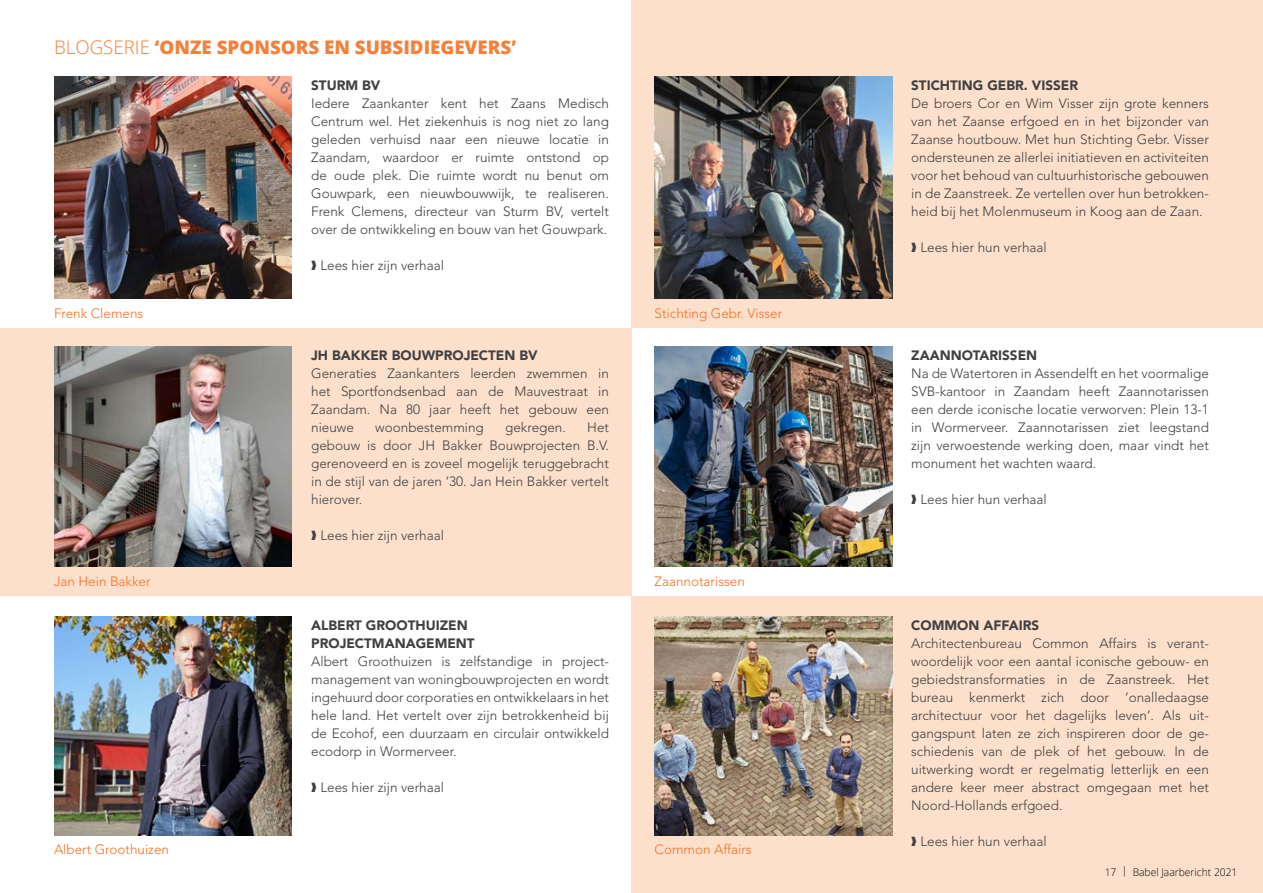
<style>
.page{position:relative;width:1263px;height:893px;background:#fff}
.page>*{position:absolute;margin:0;border:0;box-sizing:border-box;transform-origin:0 0}
.t1{font:800 18.75px "Open Sans";color:#f5803a}
.t2{font:300 13.5px/18px "Avenir";color:#414042;text-align:justify}
.t3{font:900 13.5px/18px "Avenir";color:#414042}
.t4{font:300 13.5px "Avenir";color:#f47224}
.t5{font:300 10.5px "Open Sans";color:#000}
.s1{font-weight:300}
</style>
<div class="page">
<div style="left:631px;top:596px;width:632px;height:297px;background:#fde0cc"></div>
<div style="left:0;top:328px;width:631px;height:268px;background:#fde0cc"></div>
<div style="left:631px;top:0;width:632px;height:327px;background:#fde0cc"></div>
<img style="left:54px;top:77px;width:238px;height:222px">
<img style="left:54px;top:347px;width:238px;height:220px">
<img style="left:54px;top:616px;width:238px;height:219px">
<img style="left:655px;top:77px;width:237px;height:222px">
<img style="left:655px;top:347px;width:237px;height:220px">
<img style="left:655px;top:616px;width:237px;height:219px">
<h1 class="t1" style="left:54px;top:33px;width:464px"><span class="s1">BLOGSERIE</span> ‘ONZE SPONSORS EN SUBSIDIEGEVERS’</h1>
<p class="t4" style="left:54px;top:305px;width:91px">Frenk Clemens</p>
<p class="t4" style="left:54px;top:573px;width:98px">Jan Hein Bakker</p>
<p class="t4" style="left:54px;top:841px;width:117px">Albert Groothuizen</p>
<p class="t3" style="left:311px;top:76px;width:71px">STURM BV</p>
<p class="t2" style="left:311px;top:94px;width:299px">Iedere Zaankanter kent het Zaans Medisch Centrum wel. Het ziekenhuis is nog niet zo lang geleden verhuisd naar een nieuwe locatie in Zaandam, waardoor er ruimte ontstond op de oude plek. Die ruimte wordt nu benut om Gouwpark, een nieuwbouwwijk, te realiseren.<br>Frenk Clemens, directeur van Sturm BV, vertelt over de ontwikkeling en bouw van het Gouwpark.</p>
<p class="t2" style="left:311px;top:256px;width:134px">❱ Lees hier zijn verhaal</p>
<p class="t3" style="left:311px;top:346px;width:228px">JH BAKKER BOUWPROJECTEN BV</p>
<p class="t2" style="left:311px;top:364px;width:299px">Generaties Zaankanters leerden zwemmen in het Sportfondsenbad aan de Mauvestraat in Zaandam. Na 80 jaar heeft het gebouw een nieuwe</p>
<p class="t2" style="left:375px;top:418px;width:110px">woonbestemming</p>
<p class="t2" style="left:505px;top:418px;width:62px">gekregen.</p>
<p class="t2" style="left:311px;top:418px;width:299px;text-indent:276px">Het gebouw is door JH Bakker Bouwprojecten B.V. gerenoveerd en is zoveel mogelijk teruggebracht in de stijl van de jaren ’30. Jan Hein Bakker vertelt hierover.</p>
<p class="t2" style="left:311px;top:526px;width:134px">❱ Lees hier zijn verhaal</p>
<p class="t3" style="left:311px;top:616px;width:165px">ALBERT GROOTHUIZEN<br>PROJECTMANAGEMENT</p>
<p class="t2" style="left:311px;top:652px;width:299px">Albert Groothuizen is zelfstandige in project&shy;management van woningbouwprojecten en wordt ingehuurd door corporaties en ontwikkelaars in het hele land. Het vertelt over zijn betrokkenheid bij de Ecohof, een duurzaam en circulair ontwikkeld ecodorp in Wormerveer.</p>
<p class="t2" style="left:311px;top:778px;width:134px">❱ Lees hier zijn verhaal</p>
<p class="t4" style="left:655px;top:305px;width:129px">Stichting Gebr. Visser</p>
<p class="t4" style="left:655px;top:573px;width:92px">Zaannotarissen</p>
<p class="t4" style="left:655px;top:841px;width:99px">Common Affairs</p>
<p class="t3" style="left:911px;top:76px;width:168px">STICHTING GEBR. VISSER</p>
<p class="t2" style="left:911px;top:94px;width:299px">De broers Cor en Wim Visser zijn grote kenners van het Zaanse erfgoed en in het bijzonder van Zaanse houtbouw. Met hun Stichting Gebr. Visser ondersteunen ze allerlei initiatieven en activiteiten voor het behoud van cultuurhistorische gebouwen in de Zaanstreek. Ze vertellen over hun betrokken&shy;heid bij het Molenmuseum in Koog aan de Zaan.</p>
<p class="t2" style="left:911px;top:238px;width:137px">❱ Lees hier hun verhaal</p>
<p class="t3" style="left:911px;top:346px;width:128px">ZAANNOTARISSEN</p>
<p class="t2" style="left:911px;top:364px;width:299px">Na de Watertoren in Assendelft en het voormalige SVB-kantoor in Zaandam heeft Zaannotarissen een derde iconische locatie verworven: Plein 13-1 in Wormerveer. Zaannotarissen ziet leegstand zijn verwoestende werking doen, maar vindt het monument het wachten waard.</p>
<p class="t2" style="left:911px;top:490px;width:137px">❱ Lees hier hun verhaal</p>
<p class="t3" style="left:911px;top:616px;width:129px">COMMON AFFAIRS</p>
<p class="t2" style="left:911px;top:634px;width:299px">Architectenbureau Common Affairs is verant&shy;woordelijk voor een aantal iconische gebouw- en gebiedstransformaties in de Zaanstreek. Het bureau kenmerkt zich door ‘onalledaagse architectuur voor het dagelijks leven’. Als uit&shy;gangspunt laten ze zich inspireren door de ge&shy;schiedenis van de plek of het gebouw. In de uitwerking wordt er regelmatig letterlijk en een andere keer meer abstract omgegaan met het Noord-Hollands erfgoed.</p>
<p class="t2" style="left:911px;top:832px;width:137px">❱ Lees hier hun verhaal</p>
<p class="t5" style="left:1105px;top:864px;width:134px">17 | Babel Jaarbericht 2021</p>
</div>
